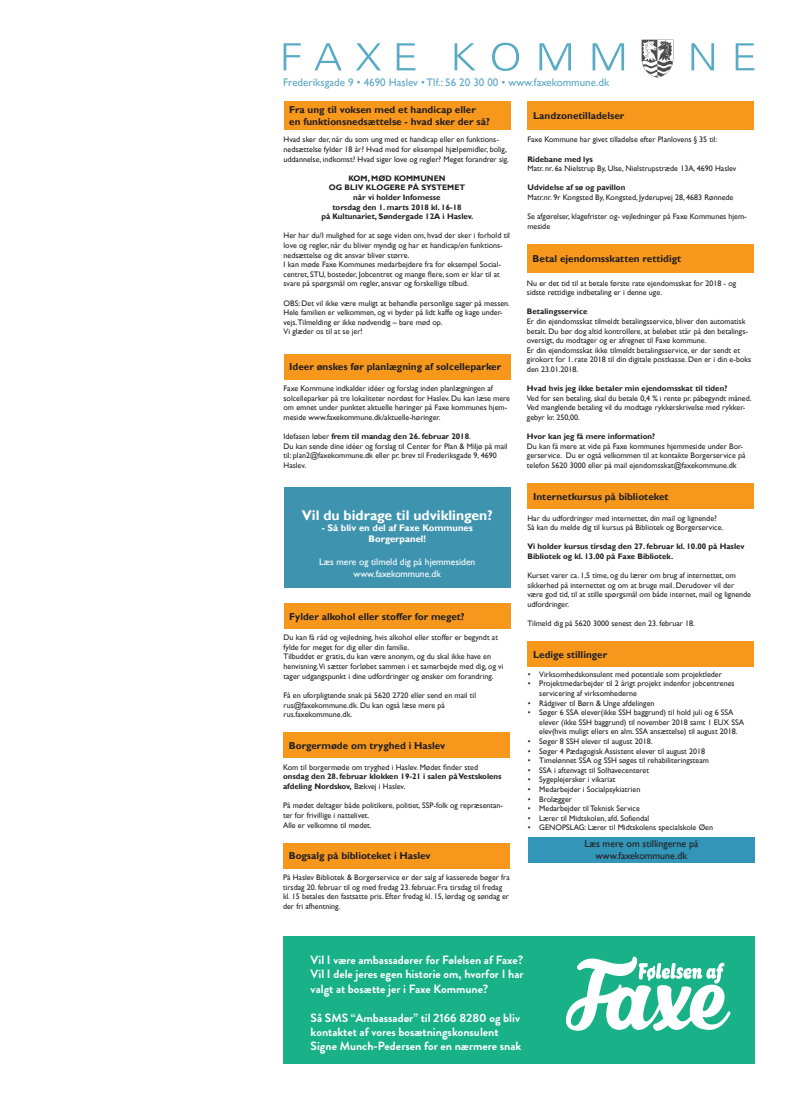
<style>
.page{position:relative;width:794px;height:1120px;background:#fff}
.page>*{position:absolute;margin:0;border:0;box-sizing:border-box;transform-origin:0 0}
.t1{font:700 14px "Gill Sans";color:#fff}
.t2{font:700 12px/14.4px "Brandon Grotesque";color:#fff;text-align:justify}
.t3{font:11px "Gill Sans";color:#5ca7c5}
.t4{font:700 10px/12px "Gill Sans";color:#231f20}
.t5{font:10px/12px "Gill Sans";color:#231f20;text-align:center}
.t6{font:9.5px/11.4px "Gill Sans";color:#fff;text-align:center}
.t7{font:700 9.5px/11.4px "Gill Sans";color:#fff;text-align:center}
.t8{font:8px/9.6px "Gill Sans";color:#231f20}
.t9{font:700 8px/9.6px "Gill Sans";color:#231f20}
.s1{font-weight:700}
.s2{font-weight:400}
</style>
<div class="page">
<div style="left:283px;top:936px;width:471px;height:127px;background:#19b187"></div>
<svg style="left:566px;top:956px;width:164px;height:74px"></svg>
<div style="left:284px;top:487px;width:226px;height:101px;background:#3e94af"></div>
<svg style="left:283px;top:43px;width:18px;height:27px"></svg>
<svg style="left:314px;top:43px;width:28px;height:27px"></svg>
<svg style="left:356px;top:43px;width:25px;height:27px"></svg>
<svg style="left:397px;top:43px;width:18px;height:27px"></svg>
<svg style="left:454px;top:43px;width:21px;height:27px"></svg>
<svg style="left:492px;top:43px;width:27px;height:28px"></svg>
<svg style="left:539px;top:43px;width:32px;height:27px"></svg>
<svg style="left:592px;top:43px;width:32px;height:27px"></svg>
<svg style="left:691px;top:43px;width:23px;height:27px"></svg>
<svg style="left:735px;top:43px;width:19px;height:27px"></svg>
<svg style="left:641px;top:40px;width:32px;height:38px"></svg>
<div style="left:283px;top:603px;width:227px;height:25px;background:#f7981d"></div>
<div style="left:528px;top:837px;width:227px;height:25px;background:#3395b7"></div>
<div style="left:527px;top:641px;width:227px;height:26px;background:#f7981d"></div>
<div style="left:527px;top:101px;width:227px;height:28px;background:#f7981d"></div>
<div style="left:527px;top:244px;width:227px;height:29px;background:#f7981d"></div>
<div style="left:283px;top:101px;width:227px;height:28px;background:#f7981d"></div>
<div style="left:527px;top:483px;width:227px;height:26px;background:#f7981d"></div>
<div style="left:283px;top:354px;width:227px;height:25px;background:#f7981d"></div>
<div style="left:283px;top:843px;width:227px;height:25px;background:#f7981d"></div>
<div style="left:283px;top:732px;width:227px;height:26px;background:#f7981d"></div>
<h3 class="t3" style="left:283px;top:76px;width:328px">Frederiksgade 9 • 4690 Haslev • Tlf.: 56 20 30 00 • www.faxekommune.dk</h3>
<p class="t4" style="left:289px;top:104px;width:202px">Fra ung til voksen med et handicap eller en funktionsnedsættelse - hvad sker der så?</p>
<p class="t8" style="left:283px;top:135px;width:227px">Hvad sker der, når du som ung med et handicap eller en funktions&shy;nedsættelse fylder 18 år? Hvad med for eksempel hjælpemidler, bolig, uddannelse, indkomst? Hvad siger love og regler? Meget forandrer sig.</p>
<p class="t9" style="left:321px;top:173px;width:154px;text-align:center">KOM, MØD KOMMUNEN<br>OG BLIV KLOGERE PÅ SYSTEMET<br>når vi holder Infomesse<br>torsdag den 1. marts 2018 kl. 16-18<br>på Kultunariet, Søndergade 12A i Haslev.</p>
<p class="t8" style="left:283px;top:231px;width:228px">Her har du/I mulighed for at søge viden om, hvad der sker i forhold til love og regler, når du bliver myndig og har et handicap/en funktions&shy;nedsættelse og dit ansvar bliver større.<br>I kan møde Faxe Kommunes medarbejdere fra for eksempel Social&shy;centret, STU, bosteder, Jobcentret og mange flere, som er klar til at svare på spørgsmål om regler, ansvar og forskellige tilbud.</p>
<p class="t8" style="left:283px;top:298px;width:228px">OBS: Det vil ikke være muligt at behandle personlige sager på messen.<br>Hele familien er velkommen, og vi byder på lidt kaffe og kage under&shy;vejs.Tilmelding er ikke nødvendig – bare mød op.<br>Vi glæder os til at se jer!</p>
<p class="t4" style="left:289px;top:361px;width:214px">Ideer ønskes før planlægning af solcelleparker</p>
<p class="t8" style="left:283px;top:384px;width:228px">Faxe Kommune indkalder idéer og forslag inden planlægningen af solcelleparker på tre lokaliteter nordøst for Haslev. Du kan læse mere om emnet under punktet aktuelle høringer på Faxe kommunes hjem&shy;meside www.faxekommune.dk/aktuelle-høringer.</p>
<p class="t8" style="left:283px;top:432px;width:226px">Idefasen løber <span class="s1">frem til mandag den 26. februar 2018</span>.<br>Du kan sende dine idéer og forslag til Center for Plan &amp; Miljø på mail til: plan2@faxekommune.dk eller pr. brev til Frederiksgade 9, 4690<br>Haslev.</p>
<h1 class="t1" style="left:302px;top:506px;width:192px">Vil du bidrage til udviklingen?</h1>
<p class="t7" style="left:322px;top:522px;width:153px">- Så bliv en del af Faxe Kommunes<br>Borgerpanel!</p>
<p class="t6" style="left:319px;top:556px;width:158px">Læs mere og tilmeld dig på hjemmesiden www.faxekommune.dk</p>
<p class="t4" style="left:289px;top:610px;width:177px">Fylder alkohol eller stoffer for meget?</p>
<p class="t8" style="left:283px;top:633px;width:221px">Du kan få råd og vejledning, hvis alkohol eller stoffer er begyndt at fylde for meget for dig eller din familie.<br>Tilbuddet er gratis, du kan være anonym, og du skal ikke have en henvisning.Vi sætter forløbet sammen i et samarbejde med dig, og vi tager udgangspunkt i dine udfordringer og ønsker om forandring.</p>
<p class="t8" style="left:283px;top:690px;width:194px">Få en uforpligtende snak på 5620 2720 eller send en mail til rus@faxekommune.dk. Du kan også læse mere på rus.faxekommune.dk.</p>
<p class="t4" style="left:289px;top:740px;width:158px">Borgermøde om tryghed i Haslev</p>
<p class="t8" style="left:283px;top:762px;width:196px">Kom til borgermøde om tryghed i Haslev. Mødet finder sted</p>
<p class="t9" style="left:283px;top:772px;width:220px">onsdag den 28. februar klokken 19-21 i salen på Vestskolens afdeling Nordskov, <span class="s2">Bækvej i Haslev.</span></p>
<p class="t8" style="left:283px;top:801px;width:222px">På mødet deltager både politikere, politiet, SSP-folk og repræsentan&shy;ter for frivillige i nattelivet.<br>Alle er velkomne til mødet.</p>
<p class="t4" style="left:289px;top:850px;width:143px">Bogsalg på biblioteket i Haslev</p>
<p class="t8" style="left:283px;top:873px;width:228px">På Haslev Bibliotek &amp; Borgerservice er der salg af kasserede bøger fra tirsdag 20. februar til og med fredag 23. februar. Fra tirsdag til fredag kl. 15 betales den fastsatte pris. Efter fredag kl. 15, lørdag og søndag er der fri afhentning.</p>
<p class="t4" style="left:533px;top:110px;width:93px">Landzonetilladelser</p>
<p class="t8" style="left:527px;top:135px;width:191px">Faxe Kommune har givet tilladelse efter Planlovens § 35 til:</p>
<p class="t9" style="left:527px;top:154px;width:67px">Ridebane med lys</p>
<p class="t8" style="left:527px;top:164px;width:210px">Matr. nr. 6a Nielstrup By, Ulse, Nielstrupstræde 13A, 4690 Haslev</p>
<p class="t9" style="left:527px;top:183px;width:99px">Udvidelse af sø og pavillon</p>
<p class="t8" style="left:527px;top:193px;width:207px">Matr.nr. 9r Kongsted By, Kongsted, Jyderupvej 28, 4683 Rønnede</p>
<p class="t8" style="left:527px;top:212px;width:221px">Se afgørelser, klagefrister og- vejledninger på Faxe Kommunes hjem&shy;meside</p>
<p class="t4" style="left:532px;top:253px;width:150px">Betal ejendomsskatten rettidigt</p>
<p class="t8" style="left:527px;top:278px;width:211px">Nu er det tid til at betale første rate ejendomsskat for 2018 - og sidste rettidige indbetaling er i denne uge.</p>
<p class="t9" style="left:527px;top:307px;width:62px">Betalingsservice</p>
<p class="t8" style="left:527px;top:317px;width:226px">Er din ejendomsskat tilmeldt betalingsservice, bliver den automatisk betalt. Du bør dog altid kontrollere, at beløbet står på den betalings&shy;oversigt, du modtager og er afregnet til Faxe kommune.<br>Er din ejendomsskat ikke tilmeldt betalingsservice, er der sendt et girokort for 1. rate 2018 til din digitale postkasse. Den er i din e-boks den 23.01.2018.</p>
<p class="t9" style="left:527px;top:384px;width:202px">Hvad hvis jeg ikke betaler min ejendomsskat til tiden?</p>
<p class="t8" style="left:527px;top:393px;width:226px">Ved for sen betaling, skal du betale 0,4 % i rente pr. påbegyndt måned.<br>Ved manglende betaling vil du modtage rykkerskrivelse med rykker&shy;gebyr kr. 250,00.</p>
<p class="t9" style="left:527px;top:432px;width:130px">Hvor kan jeg få mere information?</p>
<p class="t8" style="left:527px;top:441px;width:220px">Du kan få mere at vide på Faxe kommunes hjemmeside under Bor&shy;gerservice. Du er også velkommen til at kontakte Borgerservice på telefon 5620 3000 eller på mail ejendomsskat@faxekommune.dk</p>
<p class="t4" style="left:533px;top:490px;width:137px">Internetkursus på biblioteket</p>
<p class="t8" style="left:527px;top:513px;width:197px">Har du udfordringer med internettet, din mail og lignende?<br>Så kan du melde dig til kursus på Bibliotek og Borgerservice.</p>
<p class="t9" style="left:527px;top:542px;width:218px">Vi holder kursus tirsdag den 27. februar kl. 10.00 på Haslev<br>Bibliotek og kl. 13.00 på Faxe Bibliotek.</p>
<p class="t8" style="left:527px;top:571px;width:225px">Kurset varer ca. 1,5 time, og du lærer om brug af internettet, om sikkerhed på internettet og om at bruge mail. Derudover vil der være god tid, til at stille spørgsmål om både internet, mail og lignende udfordringer.</p>
<p class="t8" style="left:527px;top:619px;width:169px">Tilmeld dig på 5620 3000 senest den 23. februar 18.</p>
<p class="t4" style="left:533px;top:649px;width:76px">Ledige stillinger</p>
<p class="t8" style="left:528px;top:669px;width:195px">• Virksomhedskonsulent med potentiale som projektleder</p>
<p class="t8" style="left:539px;top:679px;width:197px;text-indent:-11px">• Projektmedarbejder til 2 årigt projekt indenfor jobcentrenes servicering af virksomhederne</p>
<p class="t8" style="left:528px;top:698px;width:128px">• Rådgiver til Børn &amp; Unge afdelingen</p>
<p class="t8" style="left:539px;top:708px;width:206px;text-indent:-11px">• Søger 6 SSA elever(ikke SSH baggrund) til hold juli og 6 SSA elever (ikke SSH baggrund) til november 2018 samt 1 EUX SSA elev(hvis muligt ellers en alm. SSA ansættelse) til august 2018.</p>
<p class="t8" style="left:528px;top:736px;width:126px">• Søger 8 SSH elever til august 2018.</p>
<p class="t8" style="left:528px;top:746px;width:179px">• Søger 4 Pædagogisk Assistent elever til august 2018</p>
<p class="t8" style="left:528px;top:756px;width:183px">• Timelønnet SSA og SSH søges til rehabiliteringsteam</p>
<p class="t8" style="left:528px;top:765px;width:123px">• SSA i aftenvagt til Solhavecenteret</p>
<p class="t8" style="left:528px;top:775px;width:89px">• Sygeplejersker i vikariat</p>
<p class="t8" style="left:528px;top:784px;width:114px">• Medarbejder i Socialpsykiatrien</p>
<p class="t8" style="left:528px;top:794px;width:46px">• Brolægger</p>
<p class="t8" style="left:528px;top:804px;width:114px">• Medarbejder til Teknisk Service</p>
<p class="t8" style="left:528px;top:813px;width:123px">• Lærer til Midtskolen, afd. Sofiendal</p>
<p class="t8" style="left:528px;top:823px;width:187px">• GENOPSLAG: Lærer til Midtskolens specialskole Øen</p>
<p class="t5" style="left:584px;top:837px;width:115px">Læs mere om stillingerne på www.faxekommune.dk</p>
<h2 class="t2" style="left:311px;top:953px;width:214px">Vil I være ambassadører for Følelsen af Faxe?<br>Vil I dele jeres egen historie om, hvorfor I har valgt at bosætte jer i Faxe Kommune?</h2>
<h2 class="t2" style="left:311px;top:1010px;width:212px;text-align:left">Så SMS “Ambassadør” til 2166 8280 og bliv kontaktet af vores bosætningskonsulent<br>Signe Munch-Pedersen for en nærmere snak</h2>
</div>
